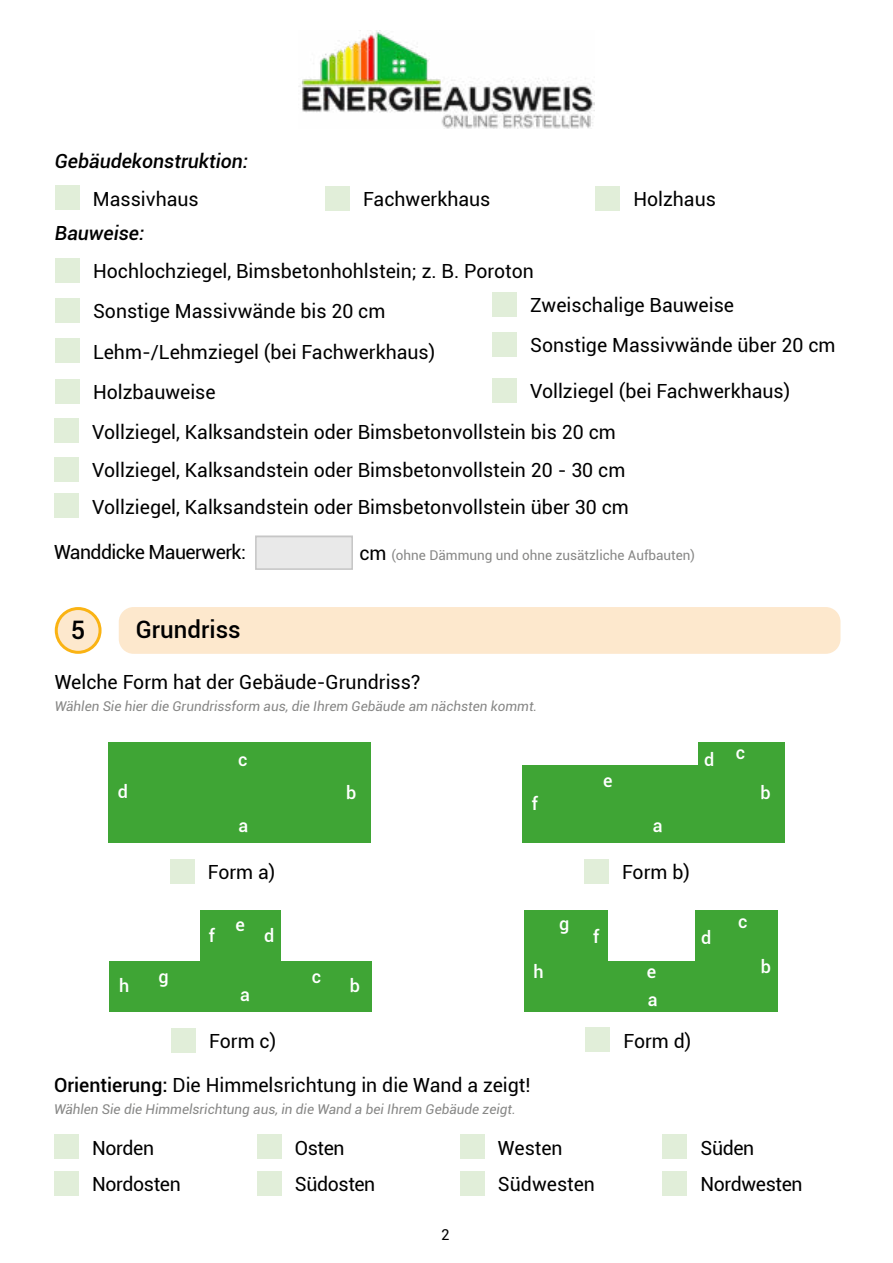
<style>
.page{position:relative;width:893px;height:1263px;background:#fff}
.page>*{position:absolute;margin:0;border:0;box-sizing:border-box;transform-origin:0 0}
.t1{font:500 25.5px "Roboto";color:#000}
.t2{font:500 24px "Roboto";color:#000}
.t3{font:19.5px/34px "Roboto";color:#000}
.t4{font:italic 500 19.5px "Roboto";color:#000}
.t5{font:19.5px "Roboto";letter-spacing:-.02em;color:#000}
.t6{font:19.5px "Roboto";letter-spacing:-.03em;color:#000}
.t7{font:500 18px "Roboto";color:#fff}
.t8{font:15px "Roboto";color:#000}
.t9{font:italic 13.5px "Roboto";color:#878786}
.t10{font:13.5px "Roboto";color:#878786}
.s1{font-size:19.5px;color:#000}
.s2{font-weight:500}
</style>
<div class="page">
<img style="left:299px;top:31px;width:295px;height:97px">
<div style="left:119px;top:607px;width:721px;height:47px;background:#fde8cd;border-radius:15px"></div>
<div style="left:56px;top:608px;width:44px;height:44px;background:#fde8cd;border-radius:50%"></div>
<div style="left:55px;top:607px;width:47px;height:47px;border:3px solid #fab313;border-radius:50%"></div>
<div style="left:108px;top:742px;width:263px;height:101px;background:#3fa535"></div>
<div style="left:523px;top:765px;width:253px;height:78px;background:#3fa535"></div>
<div style="left:698px;top:742px;width:86px;height:101px;background:#3fa535"></div>
<div style="left:110px;top:961px;width:262px;height:51px;background:#3fa535"></div>
<div style="left:524px;top:910px;width:253px;height:101px;background:#3fa535"></div>
<div style="left:608px;top:910px;width:86px;height:50px;background:#fff"></div>
<div style="left:201px;top:910px;width:80px;height:101px;background:#3fa535"></div>
<div style="left:55px;top:186px;width:25px;height:24px;background:#e1eed9"></div>
<div style="left:325px;top:186px;width:25px;height:25px;background:#e1eed9"></div>
<div style="left:595px;top:186px;width:25px;height:25px;background:#e1eed9"></div>
<div style="left:55px;top:258px;width:25px;height:24px;background:#e1eed9"></div>
<div style="left:492px;top:292px;width:25px;height:24px;background:#e1eed9"></div>
<div style="left:55px;top:298px;width:25px;height:25px;background:#e1eed9"></div>
<div style="left:492px;top:332px;width:25px;height:25px;background:#e1eed9"></div>
<div style="left:55px;top:339px;width:25px;height:24px;background:#e1eed9"></div>
<div style="left:492px;top:378px;width:25px;height:24px;background:#e1eed9"></div>
<div style="left:55px;top:379px;width:25px;height:25px;background:#e1eed9"></div>
<div style="left:170px;top:859px;width:24px;height:24px;background:#e1eed9"></div>
<div style="left:584px;top:859px;width:25px;height:24px;background:#e1eed9"></div>
<div style="left:54px;top:419px;width:25px;height:24px;background:#e1eed9"></div>
<div style="left:54px;top:457px;width:25px;height:24px;background:#e1eed9"></div>
<div style="left:54px;top:494px;width:25px;height:24px;background:#e1eed9"></div>
<div style="left:255px;top:536px;width:98px;height:34px;background:#e9e9e9"></div>
<div style="left:255px;top:536px;width:98px;height:34px;border:1px solid #c6c6c6"></div>
<div style="left:54px;top:1171px;width:25px;height:24px;background:#e1eed9"></div>
<div style="left:257px;top:1171px;width:25px;height:24px;background:#e1eed9"></div>
<div style="left:662px;top:1171px;width:25px;height:24px;background:#e1eed9"></div>
<div style="left:460px;top:1171px;width:25px;height:24px;background:#e1eed9"></div>
<div style="left:171px;top:1028px;width:25px;height:24px;background:#e1eed9"></div>
<div style="left:585px;top:1028px;width:25px;height:24px;background:#e1eed9"></div>
<div style="left:54px;top:1135px;width:25px;height:24px;background:#e1eed9"></div>
<div style="left:257px;top:1135px;width:25px;height:24px;background:#e1eed9"></div>
<div style="left:662px;top:1135px;width:25px;height:24px;background:#e1eed9"></div>
<div style="left:460px;top:1135px;width:25px;height:24px;background:#e1eed9"></div>
<p class="t4" style="left:55px;top:153px;width:195px">Gebäudekonstruktion:</p>
<p class="t3" style="left:93px;top:183px;width:107px">Massivhaus</p>
<p class="t3" style="left:363px;top:184px;width:129px">Fachwerkhaus</p>
<p class="t3" style="left:633px;top:184px;width:84px">Holzhaus</p>
<p class="t4" style="left:55px;top:225px;width:91px">Bauweise:</p>
<p class="t3" style="left:530px;top:255px;width:205px;text-indent:-437px">Hochlochziegel, Bimsbetonhohlstein; z. B. Poroton<br>Zweischalige Bauweise</p>
<p class="t3" style="left:93px;top:292px;width:344px;line-height:40.3px">Sonstige Massivwände bis 20 cm<br>Lehm-/Lehmziegel (bei Fachwerkhaus)</p>
<p class="t3" style="left:530px;top:330px;width:307px">Sonstige Massivwände über 20 cm</p>
<p class="t3" style="left:92px;top:372px;width:699px;line-height:40.8px;text-indent:438px">Vollziegel (bei Fachwerkhaus)<br>Vollziegel, Kalksandstein oder Bimsbetonvollstein bis 20 cm</p>
<p class="t3" style="left:92px;top:453px;width:538px;line-height:36.5px">Vollziegel, Kalksandstein oder Bimsbetonvollstein 20 - 30 cm<br>Vollziegel, Kalksandstein oder Bimsbetonvollstein über 30 cm</p>
<p class="t6" style="left:54px;top:544px;width:193px">Wanddicke Mauerwerk:</p>
<p class="t10" style="left:359px;top:550px;width:337px"><span class="s1">cm</span> (ohne Dämmung und ohne zusätzliche Aufbauten)</p>
<p class="t3" style="left:93px;top:377px;width:124px">Holzbauweise</p>
<h1 class="t1" style="left:71px;top:619px;width:16px">5</h1>
<p class="t2" style="left:136px;top:619px;width:106px">Grundriss</p>
<p class="t3" style="left:55px;top:666px;width:367px">Welche Form hat der Gebäude-Grundriss?</p>
<p class="t9" style="left:55px;top:701px;width:484px">Wählen Sie hier die Grundrissform aus, die Ihrem Gebäude am nächsten kommt.</p>
<p class="t7" style="left:238px;top:751px;width:11px">c</p>
<p class="t7" style="left:704px;top:751px;width:12px">d</p>
<p class="t7" style="left:736px;top:745px;width:11px">c</p>
<p class="t7" style="left:118px;top:784px;width:12px">d</p>
<p class="t7" style="left:346px;top:785px;width:12px">b</p>
<p class="t7" style="left:532px;top:795px;width:8px">f</p>
<p class="t7" style="left:603px;top:773px;width:11px">e</p>
<p class="t7" style="left:760px;top:784px;width:12px">b</p>
<p class="t7" style="left:239px;top:818px;width:11px">a</p>
<p class="t7" style="left:653px;top:817px;width:11px">a</p>
<p class="t3" style="left:208px;top:857px;width:69px">Form a)</p>
<p class="t3" style="left:622px;top:856px;width:69px">Form b)</p>
<p class="t7" style="left:235px;top:917px;width:11px">e</p>
<p class="t7" style="left:209px;top:928px;width:8px">f</p>
<p class="t7" style="left:264px;top:928px;width:12px">d</p>
<p class="t7" style="left:559px;top:916px;width:12px">g</p>
<p class="t7" style="left:593px;top:929px;width:8px">f</p>
<p class="t7" style="left:701px;top:929px;width:12px">d</p>
<p class="t7" style="left:738px;top:913px;width:11px">c</p>
<p class="t7" style="left:158px;top:969px;width:12px">g</p>
<p class="t7" style="left:312px;top:969px;width:11px">c</p>
<p class="t7" style="left:119px;top:977px;width:12px">h</p>
<p class="t7" style="left:350px;top:978px;width:12px">b</p>
<p class="t7" style="left:240px;top:986px;width:11px">a</p>
<p class="t7" style="left:533px;top:964px;width:12px">h</p>
<p class="t7" style="left:647px;top:964px;width:11px">e</p>
<p class="t7" style="left:648px;top:991px;width:11px">a</p>
<p class="t7" style="left:761px;top:958px;width:12px">b</p>
<p class="t3" style="left:209px;top:1025px;width:69px">Form c)</p>
<p class="t3" style="left:623px;top:1025px;width:69px">Form d)</p>
<p class="t3" style="left:54px;top:1069px;width:478px"><span class="s2">Orientierung:</span> Die Himmelsrichtung in die Wand a zeigt!</p>
<p class="t9" style="left:54px;top:1103px;width:463px">Wählen Sie die Himmelsrichtung aus, in die Wand a bei Ihrem Gebäude zeigt.</p>
<p class="t3" style="left:92px;top:1132px;width:63px">Norden</p>
<p class="t3" style="left:295px;top:1132px;width:51px">Osten</p>
<p class="t3" style="left:701px;top:1132px;width:55px">Süden</p>
<p class="t3" style="left:498px;top:1132px;width:66px">Westen</p>
<p class="t5" style="left:92px;top:1175px;width:90px">Nordosten</p>
<p class="t5" style="left:295px;top:1175px;width:82px">Südosten</p>
<p class="t5" style="left:701px;top:1175px;width:104px">Nordwesten</p>
<p class="t3" style="left:498px;top:1168px;width:99px">Südwesten</p>
<p class="t8" style="left:441px;top:1228px;width:10px">2</p>
</div>
